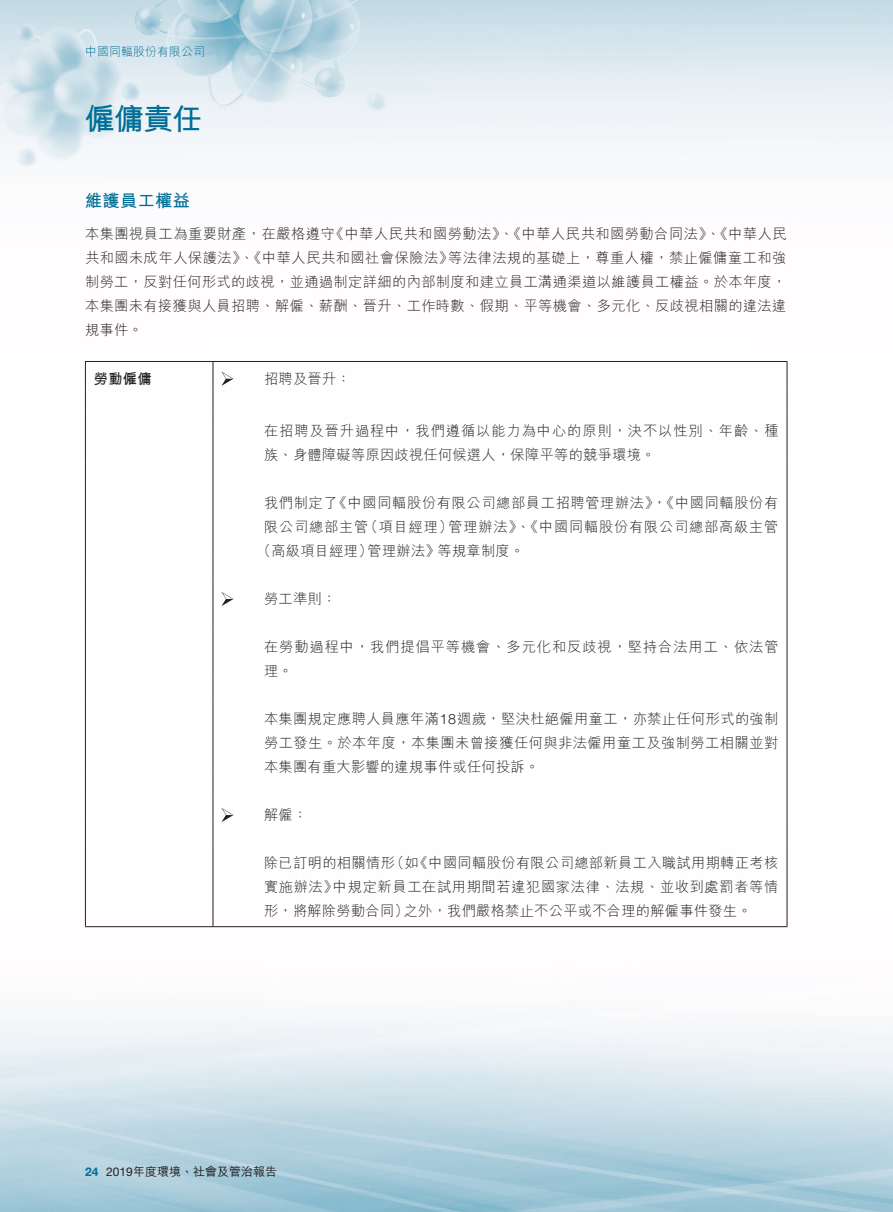
<style>
.page{position:relative;width:893px;height:1212px;background:#fff}
.page>*{position:absolute;margin:0;border:0;box-sizing:border-box;transform-origin:0 0}
.t1{font:700 30px "M Hei HK";color:#006e96}
.t2{font:700 17.25px "M Hei HK";letter-spacing:.02em;color:#006e96}
.t3{font:300 14.25px/24px "M Hei HK";letter-spacing:.03em;color:#231f20;text-align:justify}
.t4{font:300 14.25px/24px "M Hei HK";letter-spacing:.065em;color:#231f20}
.t5{font:300 14.25px "M Hei HK";letter-spacing:.055em;color:#231f20}
.t6{font:700 14.25px "M Hei HK";color:#231f20}
.t7{font:500 12px "M Hei HK";color:#231f20}
.t8{font:300 12px "M Hei HK";color:#006e96}
.t9{font:700 12px "Helvetica Neue LT Std";color:#006e96}
.s1{font-family:"Helvetica Neue LT Std"}
.s2{font-family:"Helvetica Neue LT Std";font-weight:400}
</style>
<div class="page">
<img style="left:0;top:0;width:893px;height:1212px">
<hr style="left:213px;top:361px;width:574px;height:1px;background:#231f20">
<svg style="left:787px;top:362px;width:1px;height:52px"></svg>
<hr style="left:787px;top:414px;width:1px;height:48px;background:#231f20">
<svg style="left:787px;top:462px;width:1px;height:24px"></svg>
<hr style="left:787px;top:486px;width:1px;height:72px;background:#231f20">
<svg style="left:787px;top:558px;width:1px;height:72px"></svg>
<hr style="left:787px;top:630px;width:1px;height:48px;background:#231f20">
<svg style="left:787px;top:678px;width:1px;height:24px"></svg>
<hr style="left:787px;top:702px;width:1px;height:72px;background:#231f20">
<svg style="left:787px;top:774px;width:1px;height:72px"></svg>
<hr style="left:787px;top:846px;width:1px;height:80px;background:#231f20">
<hr style="left:85px;top:361px;width:128px;height:1px;background:#231f20">
<svg style="left:85px;top:362px;width:1px;height:52px"></svg>
<svg style="left:213px;top:362px;width:1px;height:52px"></svg>
<hr style="left:85px;top:414px;width:1px;height:48px;background:#231f20">
<hr style="left:213px;top:414px;width:1px;height:48px;background:#231f20">
<svg style="left:85px;top:462px;width:1px;height:24px"></svg>
<svg style="left:213px;top:462px;width:1px;height:24px"></svg>
<hr style="left:85px;top:486px;width:1px;height:72px;background:#231f20">
<hr style="left:213px;top:486px;width:1px;height:72px;background:#231f20">
<svg style="left:85px;top:558px;width:1px;height:72px"></svg>
<svg style="left:213px;top:558px;width:1px;height:72px"></svg>
<hr style="left:85px;top:630px;width:1px;height:48px;background:#231f20">
<hr style="left:213px;top:630px;width:1px;height:48px;background:#231f20">
<svg style="left:85px;top:678px;width:1px;height:24px"></svg>
<svg style="left:213px;top:678px;width:1px;height:24px"></svg>
<hr style="left:85px;top:702px;width:1px;height:72px;background:#231f20">
<hr style="left:213px;top:702px;width:1px;height:72px;background:#231f20">
<svg style="left:85px;top:774px;width:1px;height:72px"></svg>
<svg style="left:213px;top:774px;width:1px;height:72px"></svg>
<hr style="left:85px;top:846px;width:1px;height:80px;background:#231f20">
<hr style="left:213px;top:846px;width:1px;height:80px;background:#231f20">
<hr style="left:85px;top:926px;width:128px;height:1px;background:#231f20">
<hr style="left:213px;top:926px;width:574px;height:1px;background:#231f20">
<svg style="left:221px;top:372px;width:12px;height:14px"></svg>
<svg style="left:221px;top:592px;width:12px;height:14px"></svg>
<svg style="left:221px;top:808px;width:12px;height:14px"></svg>
<p class="t8" style="left:85px;top:45px;width:121px">中國同輻股份有限公司</p>
<h1 class="t1" style="left:85px;top:97px;width:119px">僱傭責任</h1>
<p class="t2" style="left:85px;top:188px;width:107px">維護員工權益</p>
<p class="t3" style="left:85px;top:222px;width:703px">本集團視員工為重要財產，在嚴格遵守《中華人民共和國勞動法》、《中華人民共和國勞動合同法》、《中華人民共和國未成年人保護法》、《中華人民共和國社會保險法》等法律法規的基礎上，尊重人權，禁止僱傭童工和強制勞工，反對任何形式的歧視，並通過制定詳細的內部制度和建立員工溝通渠道以維護員工權益。於本年度，本集團未有接獲與人員招聘、解僱、薪酬、晉升、工作時數、假期、平等機會、多元化、反歧視相關的違法違規事件。</p>
<p class="t6" style="left:94px;top:368px;width:59px">勞動僱傭</p>
<p class="t3" style="left:264px;top:367px;width:88px">招聘及晉升：</p>
<p class="t4" style="left:264px;top:419px;width:516px">在招聘及晉升過程中，我們遵循以能力為中心的原則，決不以性別、年齡、種族、身體障礙等原因歧視任何候選人，保障平等的競爭環境。</p>
<p class="t3" style="left:264px;top:491px;width:516px">我們制定了《中國同輻股份有限公司總部員工招聘管理辦法》，《中國同輻股份有</p>
<p class="t5" style="left:264px;top:520px;width:516px">限公司總部主管（項目經理）管理辦法》、《中國同輻股份有限公司總部高級主管</p>
<p class="t3" style="left:257px;top:539px;width:269px">（高級項目經理）管理辦法》等規章制度。</p>
<p class="t3" style="left:264px;top:587px;width:74px">勞工準則：</p>
<p class="t4" style="left:264px;top:635px;width:516px">在勞動過程中，我們提倡平等機會、多元化和反歧視，堅持合法用工、依法管理。</p>
<p class="t3" style="left:264px;top:707px;width:516px">本集團規定應聘人員應年滿<span class="s1">18</span>週歲，堅決杜絕僱用童工，亦禁止任何形式的強制勞工發生。於本年度，本集團未曾接獲任何與非法僱用童工及強制勞工相關並對本集團有重大影響的違規事件或任何投訴。</p>
<p class="t3" style="left:264px;top:803px;width:45px">解僱：</p>
<p class="t3" style="left:264px;top:851px;width:516px">除已訂明的相關情形（如《中國同輻股份有限公司總部新員工入職試用期轉正考核實施辦法》中規定新員工在試用期間若違犯國家法律、法規、並收到處罰者等情形，將解除勞動合同）之外，我們嚴格禁止不公平或不合理的解僱事件發生。</p>
<p class="t9" style="left:85px;top:1164px;width:15px">24</p>
<p class="t7" style="left:106px;top:1163px;width:172px"><span class="s2">2019</span>年度環境、社會及管治報告</p>
</div>
